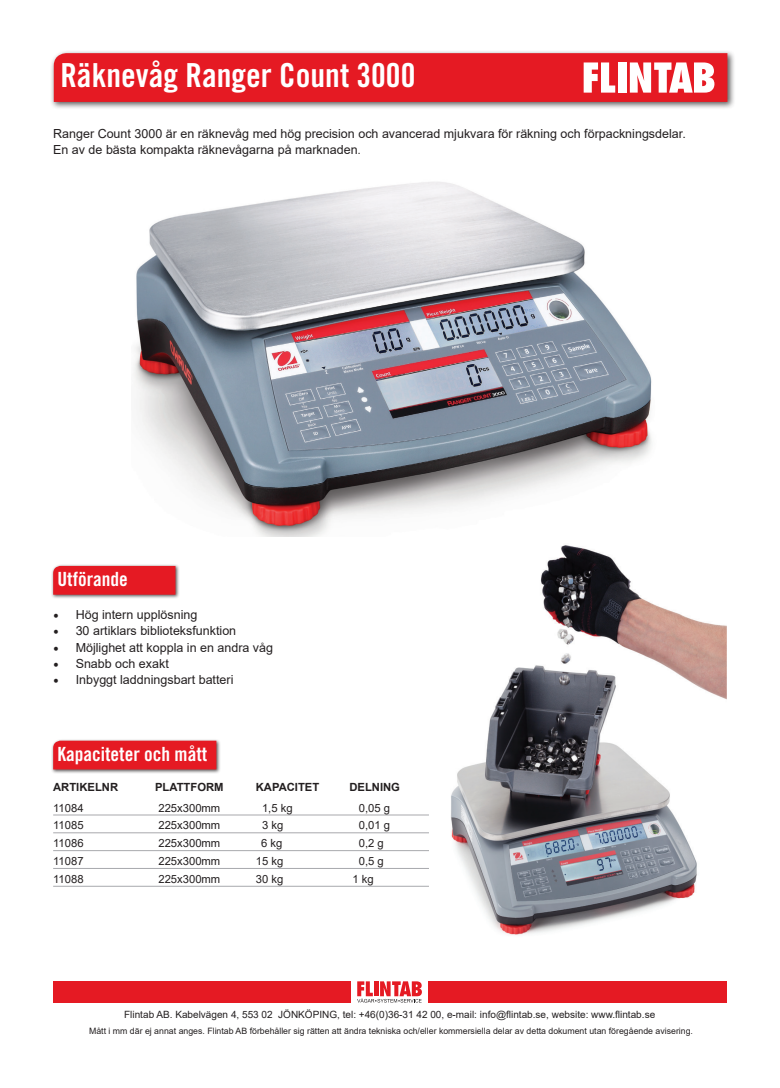
<style>
.page{position:relative;width:780px;height:1088px;background:#fff}
.page>*{position:absolute;margin:0;border:0;box-sizing:border-box;transform-origin:0 0}
.t1{font:33.12px "Trade Gothic Bold Cond Twenty";color:#fff}
.t2{font:19.5px "Trade Gothic Bold Cond Twenty";color:#fff}
.t3{font:12.5px/16.2px "Arial";color:#231f20}
.t4{font:11.25px "Arial";color:#231f20}
.t5{font:700 11.25px "Arial";color:#231f20}
.t6{font:10px "Arial";color:#231f20}
.t7{font:8.75px "Arial";color:#231f20}
.s1{font-family:"Trade Gothic Cond Eighteen"}
.s2{font-family:"Minion Pro";font-size:15px}
</style>
<div class="page">
<div style="left:53px;top:981px;width:673px;height:21px;background:#e51a23"></div>
<div style="left:351px;top:980px;width:77px;height:26px;background:#fff"></div>
<svg style="left:357px;top:981px;width:65px;height:21px"></svg>
<div style="left:50px;top:49px;width:685px;height:61px;background:#231f20;opacity:.75"></div>
<svg style="left:54px;top:53px;width:673px;height:49px;background:#e62d35"></svg>
<img style="left:134px;top:182px;width:518px;height:354px">
<div style="left:51px;top:564px;width:129px;height:35px;background:#231f20;opacity:.75"></div>
<div style="left:53px;top:566px;width:122px;height:29px;background:#e51a23"></div>
<div style="left:51px;top:738px;width:170px;height:36px;background:#231f20;opacity:.75"></div>
<div style="left:53px;top:741px;width:163px;height:28px;background:#e51a23"></div>
<img style="left:451px;top:545px;width:275px;height:390px">
<hr style="left:53px;top:815px;width:376px;height:1px;background:#a8a9ad">
<hr style="left:53px;top:832px;width:376px;height:1px;background:#a8a9ad">
<hr style="left:53px;top:850px;width:376px;height:1px;background:#a8a9ad">
<hr style="left:53px;top:868px;width:376px;height:1px;background:#a8a9ad">
<hr style="left:53px;top:886px;width:376px;height:1px;background:#a8a9ad">
<h1 class="t1" style="left:60px;top:55px;width:356px">Räknevåg Ranger Count 3000</h1>
<p class="t3" style="left:53px;top:125px;width:634px">Ranger Count 3000 är en räknevåg med hög precision och avancerad mjukvara för räkning och förpackningsdelar.<br>En av de bästa kompakta räknevågarna på marknaden<span class="s1">.</span></p>
<h2 class="t2" style="left:57px;top:567px;width:72px">Utförande</h2>
<p class="t3" style="left:53px;top:606px;width:146px"><span class="s2">•</span> Hög intern upplösning</p>
<p class="t3" style="left:53px;top:623px;width:184px"><span class="s2">•</span> 30 artiklars biblioteksfunktion</p>
<p class="t3" style="left:53px;top:639px;width:221px"><span class="s2">•</span> Möjlighet att koppla in en andra våg</p>
<p class="t3" style="left:53px;top:655px;width:117px"><span class="s2">•</span> Snabb och exakt</p>
<p class="t3" style="left:53px;top:671px;width:182px"><span class="s2">•</span> Inbyggt laddningsbart batteri</p>
<h2 class="t2" style="left:57px;top:742px;width:151px">Kapaciteter och mått</h2>
<p class="t5" style="left:53px;top:778px;width:66px">ARTIKELNR</p>
<p class="t5" style="left:155px;top:778px;width:70px">PLATTFORM</p>
<p class="t5" style="left:256px;top:778px;width:65px">KAPACITET</p>
<p class="t5" style="left:349px;top:778px;width:52px">DELNING</p>
<p class="t4" style="left:53px;top:800px;width:32px">11084</p>
<p class="t4" style="left:158px;top:800px;width:63px">225x300mm</p>
<p class="t4" style="left:262px;top:800px;width:32px">1,5 kg</p>
<p class="t4" style="left:359px;top:800px;width:33px">0,05 g</p>
<p class="t4" style="left:53px;top:817px;width:32px">11085</p>
<p class="t4" style="left:158px;top:817px;width:63px">225x300mm</p>
<p class="t4" style="left:262px;top:817px;width:23px">3 kg</p>
<p class="t4" style="left:359px;top:817px;width:33px">0,01 g</p>
<p class="t4" style="left:53px;top:835px;width:32px">11086</p>
<p class="t4" style="left:158px;top:835px;width:63px">225x300mm</p>
<p class="t4" style="left:261px;top:835px;width:23px">6 kg</p>
<p class="t4" style="left:359px;top:835px;width:27px">0,2 g</p>
<p class="t4" style="left:53px;top:853px;width:32px">11087</p>
<p class="t4" style="left:158px;top:853px;width:63px">225x300mm</p>
<p class="t4" style="left:256px;top:853px;width:29px">15 kg</p>
<p class="t4" style="left:359px;top:853px;width:27px">0,5 g</p>
<p class="t4" style="left:53px;top:871px;width:32px">11088</p>
<p class="t4" style="left:158px;top:871px;width:63px">225x300mm</p>
<p class="t4" style="left:256px;top:871px;width:29px">30 kg</p>
<p class="t4" style="left:352px;top:871px;width:23px">1 kg</p>
<p class="t6" style="left:124px;top:1008px;width:532px">Flintab AB. Kabelvägen 4, 553 02 JÖNKÖPING, tel: +46(0)36-31 42 00, e-mail: info@flintab.se, website: www.flintab.se</p>
<p class="t7" style="left:89px;top:1025px;width:605px">Mått i mm där ej annat anges. Flintab AB förbehåller sig rätten att ändra tekniska och/eller kommersiella delar av detta dokument utan föregående avisering.</p>
</div>
